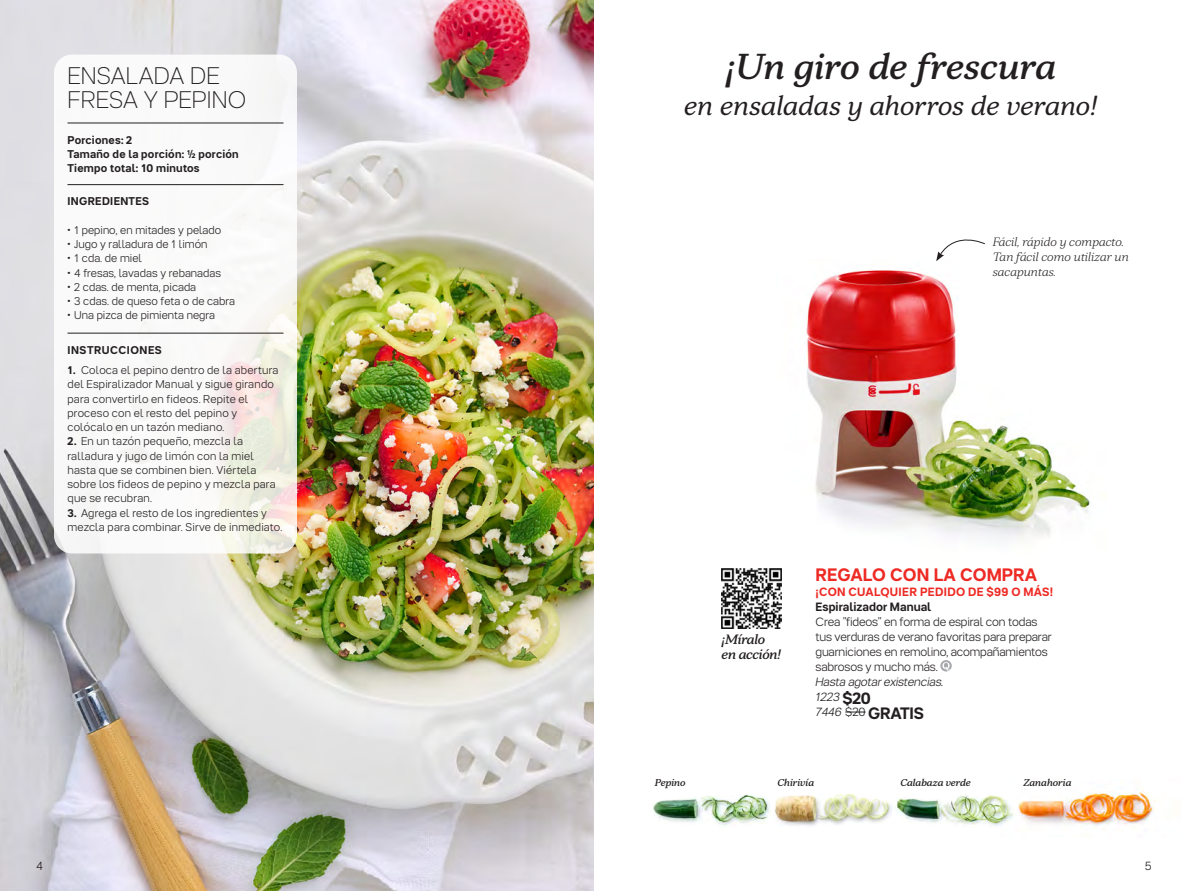
<style>
.page{position:relative;width:1188px;height:891px;background:#fff}
.page>*{position:absolute;margin:0;border:0;box-sizing:border-box;transform-origin:0 0}
.t1{font:36px "Tupper Serif 25 Meditalic";color:#231f20}
.t2{font:italic 27px "Tupper Serif 24";color:#231f20}
.t3{font:100 24px/24px "Tupper PRO";letter-spacing:-.005em;color:#231f20}
.t4{font:700 18px "Tupper PRO";color:#ee2a24}
.t5{font:700 16.5px "Tupper PRO";letter-spacing:-.015em;color:#231f20}
.t6{font:13.5px/15px "Tupper Serif 25 Meditalic";letter-spacing:-.02em;color:#231f20}
.t7{font:300 12px/15px "Tupper PRO";letter-spacing:-.015em;color:#231f20}
.t8{font:12px/15px "Tupper Serif 23 Ltitalic";color:#231f20}
.t9{font:italic 300 12px/15px "Tupper PRO";letter-spacing:-.015em;color:#231f20}
.t10{font:700 12px "Tupper PRO";letter-spacing:.025em;color:#ee2a24}
.t11{font:700 12px "Tupper PRO";letter-spacing:.005em;color:#231f20}
.t12{font:300 11.25px/14.2px "Tupper PRO";letter-spacing:.015em;color:#231f20}
.t13{font:700 11.25px/14.2px "Tupper PRO";letter-spacing:.02em;color:#231f20}
.t14{font:700 11.25px "Tupper PRO";letter-spacing:.045em;color:#231f20}
.t15{font:9.9px "Tupper Serif 25 Meditalic";color:#231f20}
.s1{font-weight:700}
.s2{font-weight:700;font-style:normal;font-size:16.5px}
</style>
<div class="page">
<img style="left:0;top:0;width:594px;height:891px">
<svg style="left:936px;top:239px;width:49px;height:21px"></svg>
<img style="left:806px;top:260px;width:285px;height:280px">
<img style="left:721px;top:568px;width:61px;height:61px">
<img style="left:653px;top:794px;width:117px;height:32px">
<img style="left:714px;top:795px;width:32px;height:9px">
<img style="left:774px;top:794px;width:118px;height:32px">
<img style="left:818px;top:795px;width:66px;height:26px">
<img style="left:1018px;top:788px;width:137px;height:40px">
<img style="left:1109px;top:793px;width:38px;height:15px">
<img style="left:895px;top:795px;width:119px;height:31px">
<img style="left:954px;top:796px;width:34px;height:20px">
<svg style="left:940px;top:660px;width:12px;height:12px"></svg>
<svg style="left:942px;top:662px;width:8px;height:9px"></svg>
<svg style="left:845px;top:712px;width:21px;height:1px"></svg>
<div style="left:54px;top:55px;width:243px;height:498px;background:#fff;border-radius:18px"></div>
<hr style="left:68px;top:123px;width:216px;height:1px;background:#231f20">
<hr style="left:68px;top:184px;width:216px;height:1px;background:#231f20">
<hr style="left:68px;top:333px;width:216px;height:1px;background:#231f20">
<h3 class="t3" style="left:68px;top:64px;width:180px">ENSALADA DE<br>FRESA Y PEPINO</h3>
<p class="t13" style="left:68px;top:133px;width:173px">Porciones: 2<br>Tamaño de la porción: ½ porción<br>Tiempo total: 10 minutos</p>
<p class="t13" style="left:68px;top:194px;width:83px">INGREDIENTES</p>
<p class="t12" style="left:68px;top:223px;width:155px">• 1 pepino, en mitades y pelado</p>
<p class="t12" style="left:68px;top:237px;width:142px">• Jugo y ralladura de 1 limón</p>
<p class="t12" style="left:68px;top:251px;width:76px">• 1 cda. de miel</p>
<p class="t12" style="left:68px;top:266px;width:155px">• 4 fresas, lavadas y rebanadas</p>
<p class="t12" style="left:68px;top:280px;width:130px">• 2 cdas. de menta, picada</p>
<p class="t12" style="left:68px;top:294px;width:169px">• 3 cdas. de queso feta o de cabra</p>
<p class="t12" style="left:68px;top:308px;width:149px">• Una pizca de pimienta negra</p>
<p class="t14" style="left:68px;top:343px;width:96px">INSTRUCCIONES</p>
<p class="t12" style="left:68px;top:363px;width:212px"><span class="s1">1.</span> Coloca el pepino dentro de la abertura del Espiralizador Manual y sigue girando para convertirlo en fideos. Repite el proceso con el resto del pepino y colócalo en un tazón mediano.</p>
<p class="t12" style="left:68px;top:434px;width:210px"><span class="s1">2.</span> En un tazón pequeño, mezcla la ralladura y jugo de limón con la miel hasta que se combinen bien. Viértela sobre los fideos de pepino y mezcla para que se recubran.</p>
<p class="t12" style="left:68px;top:506px;width:216px"><span class="s1">3.</span> Agrega el resto de los ingredientes y mezcla para combinar. Sirve de inmediato.</p>
<h1 class="t1" style="left:726px;top:43px;width:332px">¡Un giro de frescura</h1>
<h2 class="t2" style="left:684px;top:88px;width:415px">en ensaladas y ahorros de verano!</h2>
<p class="t8" style="left:993px;top:234px;width:138px">Fácil, rápido y compacto.<br>Tan fácil como utilizar un sacapuntas.</p>
<p class="t6" style="left:722px;top:632px;width:61px">¡Míralo en acción!</p>
<h3 class="t4" style="left:816px;top:564px;width:223px">REGALO CON LA COMPRA</h3>
<p class="t10" style="left:816px;top:585px;width:239px">¡CON CUALQUIER PEDIDO DE $99 O MÁS!</p>
<p class="t11" style="left:816px;top:600px;width:117px">Espiralizador Manual</p>
<p class="t7" style="left:816px;top:614px;width:238px">Crea "fideos" en forma de espiral con todas tus verduras de verano favoritas para preparar guarniciones en remolino, acompañamientos sabrosos y mucho más.</p>
<p class="t9" style="left:816px;top:674px;width:130px">Hasta agotar existencias.<br>1223 <span class="s2">$20</span></p>
<h3 class="t5" style="left:816px;top:704px;width:110px"><sup>7446</sup> <sup>$20</sup> GRATIS</h3>
<p class="t15" style="left:655px;top:776px;width:32px">Pepino</p>
<p class="t15" style="left:777px;top:776px;width:38px">Chirivía</p>
<p class="t15" style="left:900px;top:776px;width:72px">Calabaza verde</p>
<p class="t15" style="left:1023px;top:776px;width:50px">Zanahoria</p>
<p class="t7" style="left:36px;top:859px;width:8px">4</p>
<p class="t7" style="left:1145px;top:859px;width:9px">5</p>
</div>
